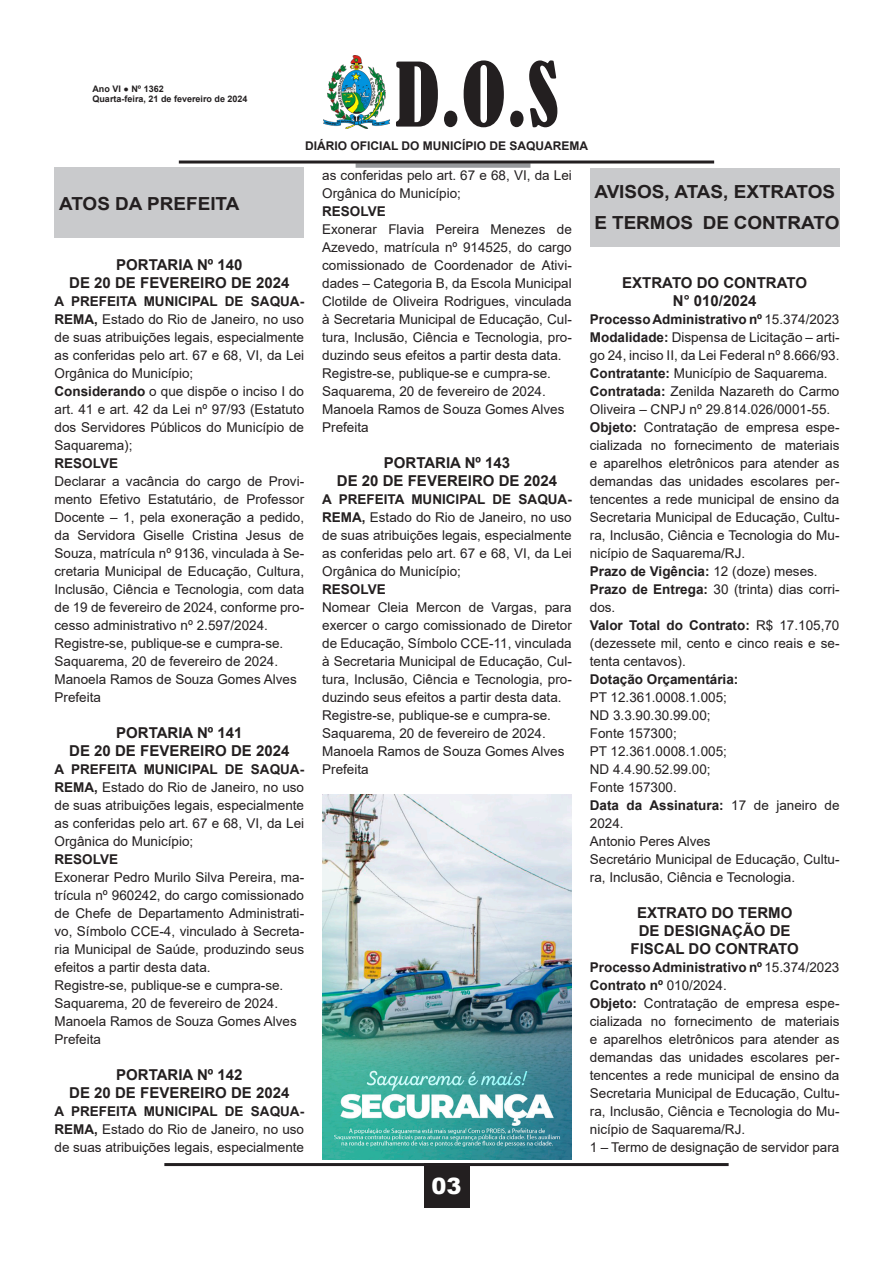
<style>
.page{position:relative;width:893px;height:1263px;background:#fff}
.page>*{position:absolute;margin:0;border:0;box-sizing:border-box;transform-origin:0 0}
.t1{font:condensed 82.5px "Bernard";color:#231f20}
.t2{font:900 22.5px "Arial";color:#fff}
.t3{font:700 18px "Arial";color:#231f20;scale:1.05 1}
.t4{font:700 15px "Arial";color:#231f20}
.t5{font:13.5px/18px "Arial";color:#231f20;text-align:justify}
.t6{font:700 13.5px "Arial";color:#231f20}
.t7{font:700 12px "Arial";color:#231f20}
.t8{font:700 9px/10.8px "Arial";color:#231f20}
.s1{font-weight:700}
.s2{font-weight:400}
</style>
<div class="page">
<hr style="left:164px;top:1163px;width:565px;height:3px;background:#231f20">
<div style="left:424px;top:1163px;width:45px;height:45px;background:#231f20"></div>
<img style="left:324px;top:55px;width:65px;height:73px">
<div style="left:356px;top:163px;width:174px;height:5px;background:#97999c"></div>
<hr style="left:179px;top:161px;width:535px;height:3px;background:#231f20">
<div style="left:55px;top:168px;width:249px;height:70px;background:#c9cacc"></div>
<div style="left:590px;top:168px;width:249px;height:78px;background:#c9cacc"></div>
<img style="left:322px;top:794px;width:250px;height:366px">
<p class="t8" style="left:92px;top:83px;width:157px">Ano VI ● Nº 1362<br>Quarta-feira, 21 de fevereiro de 2024</p>
<h1 class="t1" style="left:395px;top:47px;width:165px">D.O.S</h1>
<p class="t7" style="left:305px;top:137px;width:285px">DIÁRIO OFICIAL DO MUNICÍPIO DE SAQUAREMA</p>
<p class="t3" style="left:59px;top:190px;width:173px">ATOS DA PREFEITA</p>
<p class="t4" style="left:116px;top:254px;width:128px">PORTARIA Nº 140</p>
<p class="t4" style="left:69px;top:272px;width:222px">DE 20 DE FEVEREIRO DE 2024</p>
<p class="t5" style="left:55px;top:292px;width:251px"><span class="s1">A PREFEITA MUNICIPAL DE SAQUA-REMA,</span> Estado do Rio de Janeiro, no uso de suas atribuições legais, especialmente as conferidas pelo art. 67 e 68, VI, da Lei Orgânica do Município;</p>
<p class="t5" style="left:55px;top:382px;width:251px"><span class="s1">Considerando</span> o que dispõe o inciso I do art. 41 e art. 42 da Lei nº 97/93 (Estatuto dos Servidores Públicos do Município de Saquarema);</p>
<p class="t6" style="left:55px;top:454px;width:65px">RESOLVE</p>
<p class="t5" style="left:55px;top:472px;width:251px">Declarar a vacância do cargo de Provi&shy;mento Efetivo Estatutário, de Professor Docente – 1, pela exoneração a pedido, da Servidora Giselle Cristina Jesus de Souza, matrícula nº 9136, vinculada à Se&shy;cretaria Municipal de Educação, Cultura, Inclusão, Ciência e Tecnologia, com data de 19 de fevereiro de 2024, conforme pro&shy;cesso administrativo nº 2.597/2024.</p>
<p class="t5" style="left:55px;top:634px;width:230px">Registre-se, publique-se e cumpra-se.</p>
<p class="t5" style="left:55px;top:652px;width:225px">Saquarema, 20 de fevereiro de 2024.</p>
<p class="t5" style="left:55px;top:670px;width:244px">Manoela Ramos de Souza Gomes Alves</p>
<p class="t5" style="left:55px;top:688px;width:48px">Prefeita</p>
<p class="t4" style="left:116px;top:722px;width:128px">PORTARIA Nº 141</p>
<p class="t4" style="left:69px;top:740px;width:222px">DE 20 DE FEVEREIRO DE 2024</p>
<p class="t5" style="left:55px;top:760px;width:251px"><span class="s1">A PREFEITA MUNICIPAL DE SAQUA-REMA,</span> Estado do Rio de Janeiro, no uso de suas atribuições legais, especialmente as conferidas pelo art. 67 e 68, VI, da Lei Orgânica do Município;</p>
<p class="t6" style="left:55px;top:850px;width:65px">RESOLVE</p>
<p class="t5" style="left:55px;top:868px;width:251px">Exonerar Pedro Murilo Silva Pereira, ma&shy;trícula nº 960242, do cargo comissionado de Chefe de Departamento Administrati&shy;vo, Símbolo CCE-4, vinculado à Secreta&shy;ria Municipal de Saúde, produzindo seus efeitos a partir desta data.</p>
<p class="t5" style="left:55px;top:976px;width:230px">Registre-se, publique-se e cumpra-se.</p>
<p class="t5" style="left:55px;top:994px;width:225px">Saquarema, 20 de fevereiro de 2024.</p>
<p class="t5" style="left:55px;top:1012px;width:244px">Manoela Ramos de Souza Gomes Alves</p>
<p class="t5" style="left:55px;top:1030px;width:48px">Prefeita</p>
<p class="t4" style="left:116px;top:1064px;width:128px">PORTARIA Nº 142</p>
<p class="t4" style="left:69px;top:1082px;width:222px">DE 20 DE FEVEREIRO DE 2024</p>
<p class="t5" style="left:55px;top:1102px;width:251px"><span class="s1">A PREFEITA MUNICIPAL DE SAQUA-REMA,</span> Estado do Rio de Janeiro, no uso de suas atribuições legais, especialmente</p>
<p class="t5" style="left:322px;top:166px;width:251px">as conferidas pelo art. 67 e 68, VI, da Lei<br>Orgânica do Município;</p>
<p class="t6" style="left:322px;top:202px;width:65px">RESOLVE</p>
<p class="t5" style="left:322px;top:220px;width:251px">Exonerar Flavia Pereira Menezes de Azevedo, matrícula nº 914525, do cargo comissionado de Coordenador de Ativi&shy;dades – Categoria B, da Escola Municipal Clotilde de Oliveira Rodrigues, vinculada à Secretaria Municipal de Educação, Cul&shy;tura, Inclusão, Ciência e Tecnologia, pro&shy;duzindo seus efeitos a partir desta data.</p>
<p class="t5" style="left:322px;top:364px;width:230px">Registre-se, publique-se e cumpra-se.</p>
<p class="t5" style="left:322px;top:382px;width:225px">Saquarema, 20 de fevereiro de 2024.</p>
<p class="t5" style="left:322px;top:400px;width:244px">Manoela Ramos de Souza Gomes Alves</p>
<p class="t5" style="left:322px;top:418px;width:48px">Prefeita</p>
<p class="t4" style="left:384px;top:452px;width:128px">PORTARIA Nº 143</p>
<p class="t4" style="left:337px;top:470px;width:222px">DE 20 DE FEVEREIRO DE 2024</p>
<p class="t5" style="left:322px;top:490px;width:251px"><span class="s1">A PREFEITA MUNICIPAL DE SAQUA-REMA,</span> Estado do Rio de Janeiro, no uso de suas atribuições legais, especialmente as conferidas pelo art. 67 e 68, VI, da Lei Orgânica do Município;</p>
<p class="t6" style="left:322px;top:580px;width:65px">RESOLVE</p>
<p class="t5" style="left:322px;top:598px;width:251px">Nomear Cleia Mercon de Vargas, para exercer o cargo comissionado de Diretor de Educação, Símbolo CCE-11, vinculada à Secretaria Municipal de Educação, Cul&shy;tura, Inclusão, Ciência e Tecnologia, pro&shy;duzindo seus efeitos a partir desta data.</p>
<p class="t5" style="left:322px;top:706px;width:230px">Registre-se, publique-se e cumpra-se.</p>
<p class="t5" style="left:322px;top:724px;width:225px">Saquarema, 20 de fevereiro de 2024.</p>
<p class="t5" style="left:322px;top:742px;width:244px">Manoela Ramos de Souza Gomes Alves</p>
<p class="t5" style="left:322px;top:760px;width:48px">Prefeita</p>
<h2 class="t2" style="left:431px;top:1170px;width:32px">03</h2>
<p class="t3" style="left:594px;top:179px;width:231px">AVISOS, ATAS, EXTRATOS</p>
<p class="t3" style="left:595px;top:210px;width:235px">E TERMOS DE CONTRATO</p>
<p class="t4" style="left:622px;top:272px;width:186px">EXTRATO DO CONTRATO</p>
<p class="t4" style="left:673px;top:290px;width:85px">N° 010/2024</p>
<p class="t6" style="left:590px;top:310px;width:251px">Processo Administrativo nº <span class="s2">15.374/2023</span></p>
<p class="t5" style="left:590px;top:328px;width:251px"><span class="s1">Modalidade:</span> Dispensa de Licitação – arti&shy;go 24, inciso II, da Lei Federal nº 8.666/93.</p>
<p class="t5" style="left:590px;top:364px;width:239px"><span class="s1">Contratante:</span> Município de Saquarema.</p>
<p class="t5" style="left:590px;top:382px;width:251px"><span class="s1">Contratada:</span> Zenilda Nazareth do Carmo<br>Oliveira – CNPJ nº 29.814.026/0001-55.</p>
<p class="t5" style="left:590px;top:418px;width:251px"><span class="s1">Objeto:</span> Contratação de empresa espe&shy;cializada no fornecimento de materiais e aparelhos eletrônicos para atender as demandas das unidades escolares per&shy;tencentes a rede municipal de ensino da Secretaria Municipal de Educação, Cultu&shy;ra, Inclusão, Ciência e Tecnologia do Mu&shy;nicípio de Saquarema/RJ.</p>
<p class="t6" style="left:590px;top:562px;width:229px">Prazo de Vigência: <span class="s2">12 (doze) meses.</span></p>
<p class="t5" style="left:590px;top:580px;width:251px"><span class="s1">Prazo de Entrega:</span> 30 (trinta) dias corri&shy;dos.</p>
<p class="t5" style="left:590px;top:616px;width:251px"><span class="s1">Valor Total do Contrato:</span> R$ 17.105,70 (dezessete mil, cento e cinco reais e se&shy;tenta centavos).</p>
<p class="t6" style="left:590px;top:670px;width:150px">Dotação Orçamentária:</p>
<p class="t5" style="left:590px;top:688px;width:139px">PT 12.361.0008.1.005;</p>
<p class="t5" style="left:590px;top:706px;width:122px">ND 3.3.90.30.99.00;</p>
<p class="t5" style="left:590px;top:724px;width:89px">Fonte 157300;</p>
<p class="t5" style="left:590px;top:742px;width:139px">PT 12.361.0008.1.005;</p>
<p class="t5" style="left:590px;top:760px;width:122px">ND 4.4.90.52.99.00;</p>
<p class="t5" style="left:590px;top:778px;width:89px">Fonte 157300.</p>
<p class="t5" style="left:590px;top:796px;width:251px"><span class="s1">Data da Assinatura:</span> 17 de janeiro de<br>2024.</p>
<p class="t5" style="left:590px;top:832px;width:122px">Antonio Peres Alves</p>
<p class="t5" style="left:590px;top:850px;width:251px">Secretário Municipal de Educação, Cultu&shy;ra, Inclusão, Ciência e Tecnologia.</p>
<p class="t4" style="left:637px;top:902px;width:157px">EXTRATO DO TERMO</p>
<p class="t4" style="left:639px;top:920px;width:153px">DE DESIGNAÇÃO DE</p>
<p class="t4" style="left:630px;top:938px;width:170px">FISCAL DO CONTRATO</p>
<p class="t6" style="left:590px;top:958px;width:251px">Processo Administrativo nº <span class="s2">15.374/2023</span></p>
<p class="t6" style="left:590px;top:976px;width:138px">Contrato nº <span class="s2">010/2024.</span></p>
<p class="t5" style="left:590px;top:994px;width:251px"><span class="s1">Objeto:</span> Contratação de empresa espe&shy;cializada no fornecimento de materiais e aparelhos eletrônicos para atender as demandas das unidades escolares per&shy;tencentes a rede municipal de ensino da Secretaria Municipal de Educação, Cultu&shy;ra, Inclusão, Ciência e Tecnologia do Mu&shy;nicípio de Saquarema/RJ.</p>
<p class="t5" style="left:590px;top:1138px;width:251px">1 – Termo de designação de servidor para</p>
</div>
